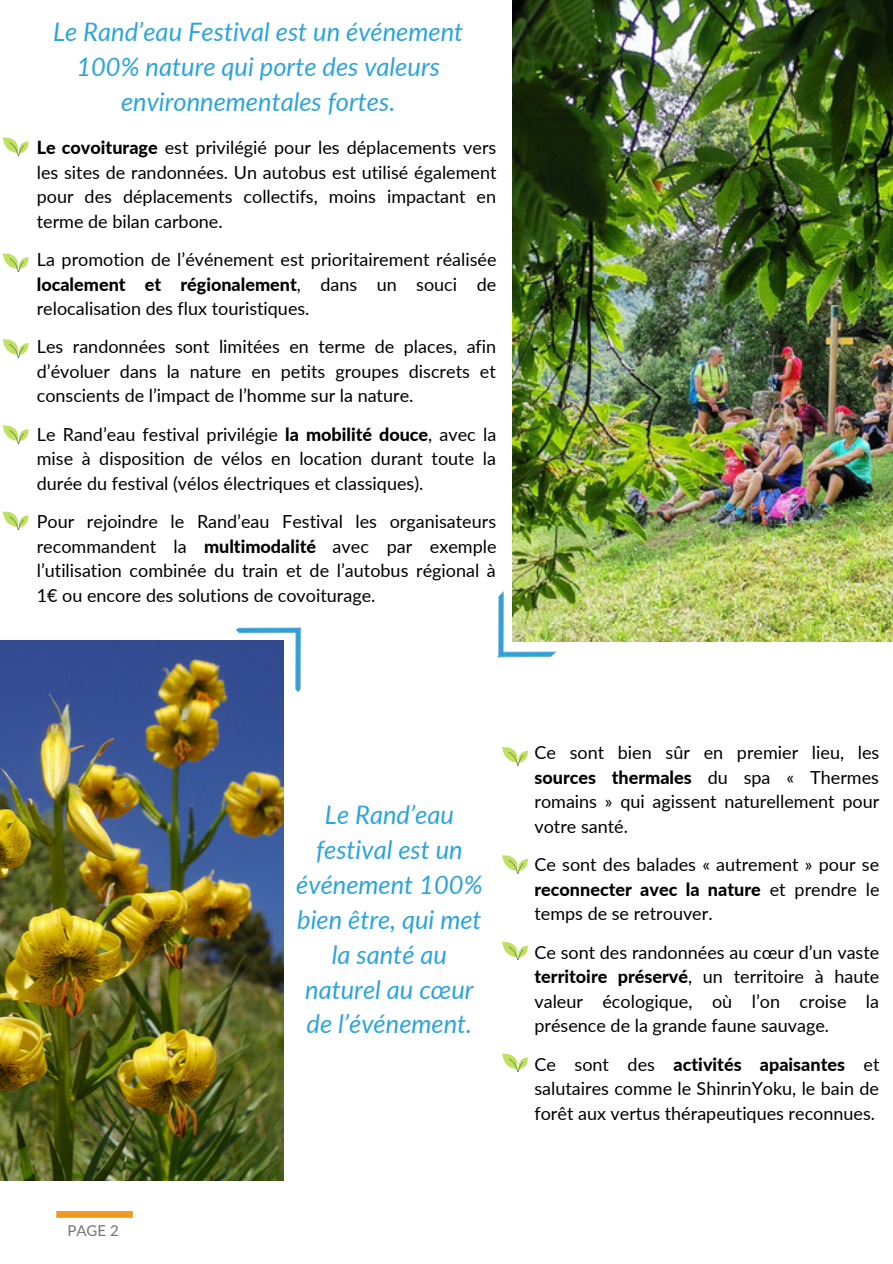
<style>
.page{position:relative;width:893px;height:1264px;background:#fff}
.page>*{position:absolute;margin:0;border:0;box-sizing:border-box;transform-origin:0 0}
.t1{font:italic 25.5px/34.8px "Lato";color:#2ca4dc;text-align:center}
.t2{font:18px/24.5px "Lato";color:#000;text-align:justify}
.t3{font:15px "Lato";color:#737373}
.s1{font-weight:800}
</style>
<div class="page">
<svg style="left:56px;top:1211px;width:77px;height:6px"></svg>
<img style="left:513px;top:0;width:379px;height:641px">
<img style="left:0;top:641px;width:283px;height:539px">
<svg style="left:502px;top:747px;width:26px;height:18px"></svg>
<svg style="left:502px;top:855px;width:26px;height:18px"></svg>
<svg style="left:502px;top:942px;width:26px;height:17px"></svg>
<svg style="left:502px;top:1053px;width:26px;height:18px"></svg>
<svg style="left:3px;top:137px;width:26px;height:18px"></svg>
<svg style="left:3px;top:253px;width:26px;height:18px"></svg>
<svg style="left:3px;top:339px;width:26px;height:18px"></svg>
<svg style="left:3px;top:425px;width:26px;height:18px"></svg>
<svg style="left:3px;top:511px;width:26px;height:18px"></svg>
<img style="left:236px;top:627px;width:66px;height:65px">
<img style="left:497px;top:585px;width:69px;height:73px">
<h1 class="t1" style="left:53px;top:14px;width:411px">Le Rand’eau Festival est un événement<br>100% nature qui porte des valeurs environnementales fortes.</h1>
<p class="t2" style="left:37px;top:135px;width:461px"><span class="s1">Le covoiturage</span> est privilégié pour les déplacements vers les sites de randonnées. Un autobus est utilisé également pour des déplacements collectifs, moins impactant en terme de bilan carbone.</p>
<p class="t2" style="left:37px;top:247px;width:461px">La promotion de l’événement est prioritairement réalisée <span class="s1">localement et régionalement</span>, dans un souci de relocalisation des flux touristiques.</p>
<p class="t2" style="left:37px;top:334px;width:461px">Les randonnées sont limitées en terme de places, afin d’évoluer dans la nature en petits groupes discrets et conscients de l’impact de l’homme sur la nature.</p>
<p class="t2" style="left:37px;top:422px;width:461px">Le Rand’eau festival privilégie <span class="s1">la mobilité douce</span>, avec la mise à disposition de vélos en location durant toute la durée du festival (vélos électriques et classiques).</p>
<p class="t2" style="left:37px;top:509px;width:461px">Pour rejoindre le Rand’eau Festival les organisateurs recommandent la <span class="s1">multimodalité</span> avec par exemple l’utilisation combinée du train et de l’autobus régional à 1€ ou encore des solutions de covoiturage.</p>
<p class="t3" style="left:67px;top:1221px;width:53px">PAGE 2</p>
<h1 class="t1" style="left:296px;top:797px;width:188px">Le Rand’eau festival est un événement 100% bien être, qui met la santé au naturel au cœur de l’événement.</h1>
<p class="t2" style="left:534px;top:740px;width:346px">Ce sont bien sûr en premier lieu, les <span class="s1">sources thermales</span> du spa « Thermes romains » qui agissent naturellement pour votre santé.</p>
<p class="t2" style="left:534px;top:852px;width:346px">Ce sont des balades « autrement » pour se <span class="s1">reconnecter avec la nature</span> et prendre le temps de se retrouver.</p>
<p class="t2" style="left:534px;top:939px;width:346px">Ce sont des randonnées au cœur d’un vaste <span class="s1">territoire préservé</span>, un territoire à haute valeur écologique, où l’on croise la présence de la grande faune sauvage.</p>
<p class="t2" style="left:534px;top:1051px;width:346px">Ce sont des <span class="s1">activités apaisantes</span> et salutaires comme le ShinrinYoku, le bain de forêt aux vertus thérapeutiques reconnues.</p>
</div>
